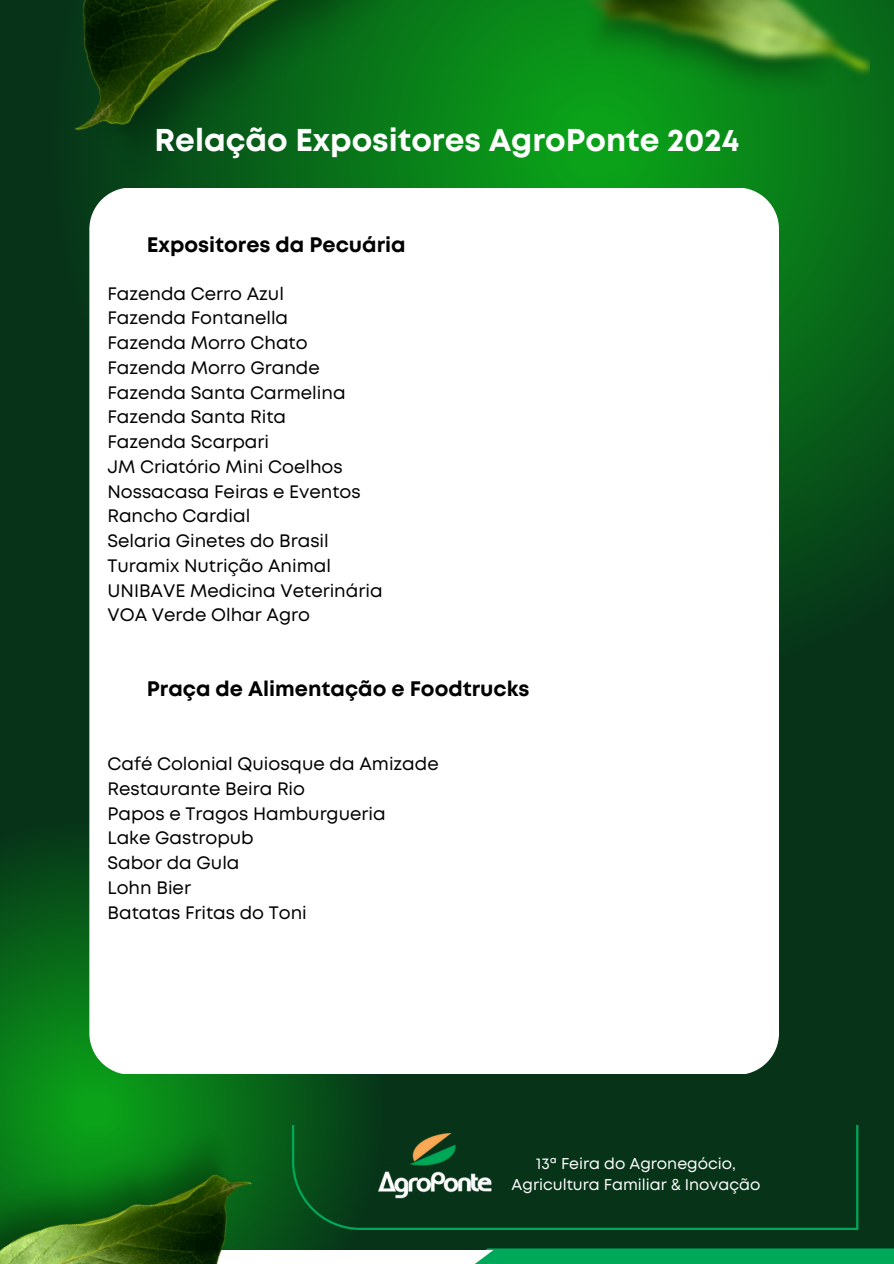
<style>
.page{position:relative;width:894px;height:1264px;background:#fff}
.page>*{position:absolute;margin:0;border:0;box-sizing:border-box;transform-origin:0 0}
.t1{font:700 31.5px "Mont";color:#fff}
.t2{font:700 21px "Mont";color:#000}
.t3{font:18px/24.8px "Mont";color:#000}
.t4{font:15.6px "Mont";color:#fff}
</style>
<div class="page">
<div style="left:0;top:0;width:893px;height:1263px;background:#073419"></div>
<svg style="left:0;top:847px;width:410px;height:401px"></svg>
<svg style="left:519px;top:0;width:374px;height:741px"></svg>
<img style="left:74px;top:0;width:445px;height:187px">
<img style="left:582px;top:0;width:287px;height:99px">
<svg style="left:289px;top:1248px;width:604px;height:15px;background:#48b983"></svg>
<svg style="left:292px;top:1125px;width:566px;height:104px"></svg>
<img style="left:0;top:1067px;width:289px;height:196px">
<img style="left:378px;top:1133px;width:118px;height:34px">
<img style="left:378px;top:1171px;width:118px;height:27px">
<div style="left:89px;top:187px;width:689px;height:886px;background:#fff"></div>
<h3 class="t1" style="left:154px;top:128px;width:586px">Relação Expositores AgroPonte 2024</h3>
<p class="t2" style="left:147px;top:237px;width:260px">Expositores da Pecuária</p>
<h2 class="t3" style="left:107px;top:282px;width:276px">Fazenda Cerro Azul<br>Fazenda Fontanella<br>Fazenda Morro Chato<br>Fazenda Morro Grande<br>Fazenda Santa Carmelina<br>Fazenda Santa Rita<br>Fazenda Scarpari<br>JM Criatório Mini Coelhos<br>Nossacasa Feiras e Eventos<br>Rancho Cardial<br>Selaria Ginetes do Brasil<br>Turamix Nutrição Animal<br>UNIBAVE Medicina Veterinária<br>VOA Verde Olhar Agro</h2>
<p class="t2" style="left:147px;top:680px;width:384px">Praça de Alimentação e Foodtrucks</p>
<h2 class="t3" style="left:107px;top:752px;width:333px">Café Colonial Quiosque da Amizade<br>Restaurante Beira Rio<br>Papos e Tragos Hamburgueria<br>Lake Gastropub<br>Sabor da Gula<br>Lohn Bier<br>Batatas Fritas do Toni</h2>
<h1 class="t4" style="left:536px;top:1157px;width:201px">13ª Feira do Agronegócio,</h1>
<h3 class="t4" style="left:511px;top:1179px;width:250px">Agricultura Familiar &amp; Inovação</h3>
</div>
